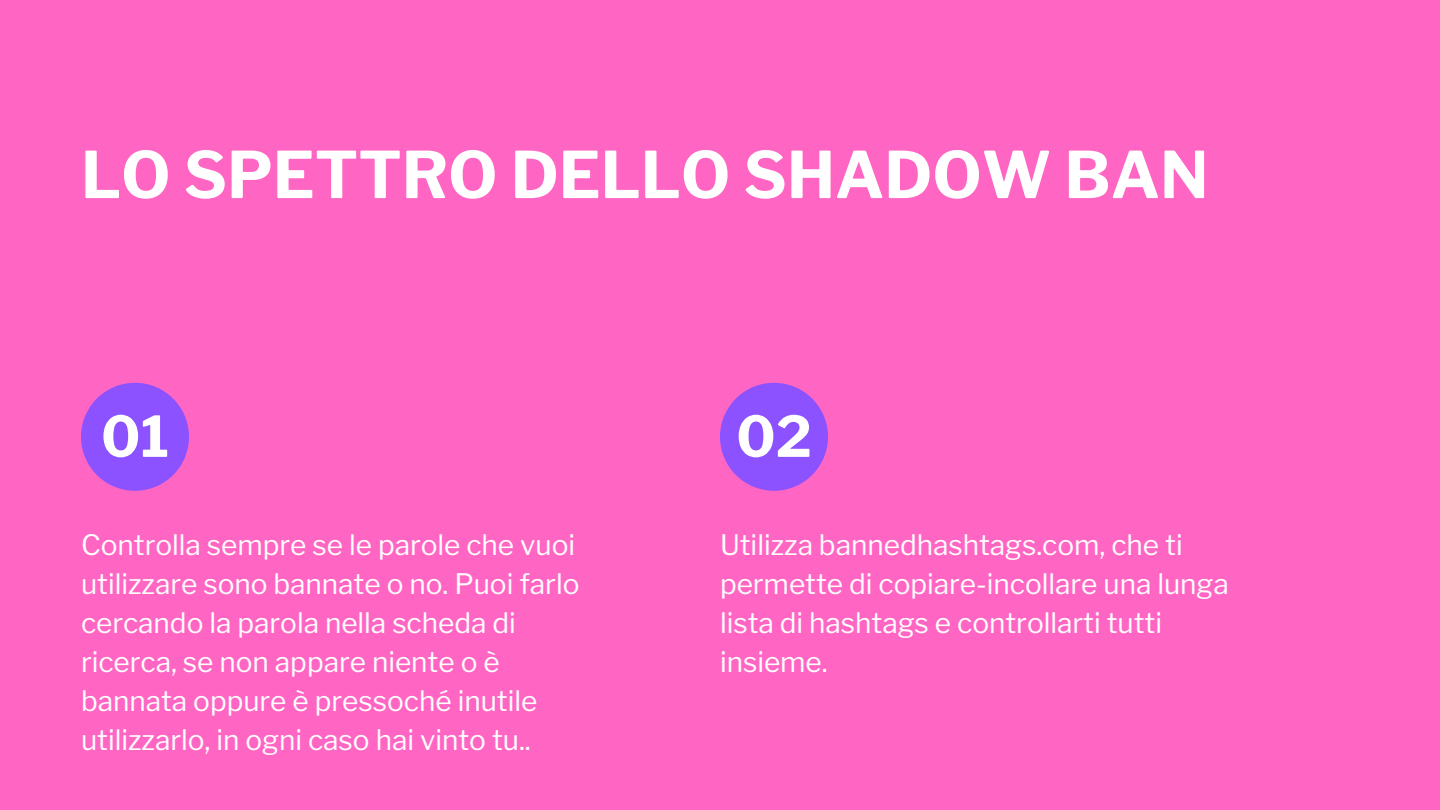
<style>
.page{position:relative;width:1440px;height:810px;background:#ff66c4}
.page>*{position:absolute;margin:0;border:0;box-sizing:border-box;transform-origin:0 0}
.t1{font:700 64px "Libre Franklin";color:#fff}
.t2{font:700 56px "Libre Franklin";color:#fff}
.t3{font:28px/38.9px "Libre Franklin";color:#fff}
</style>
<div class="page">
<svg style="left:81px;top:383px;width:108px;height:108px"></svg>
<svg style="left:720px;top:383px;width:108px;height:108px"></svg>
<p class="t1" style="left:81px;top:136px;width:1129px">LO SPETTRO DELLO SHADOW BAN</p>
<p class="t2" style="left:101px;top:403px;width:70px">01</p>
<p class="t3" style="left:81px;top:526px;width:500px">Controlla sempre se le parole che vuoi utilizzare sono bannate o no. Puoi farlo cercando la parola nella scheda di ricerca, se non appare niente o è bannata oppure è pressoché inutile utilizzarlo, in ogni caso hai vinto tu..</p>
<p class="t2" style="left:736px;top:403px;width:77px">02</p>
<p class="t3" style="left:720px;top:526px;width:510px">Utilizza bannedhashtags.com, che ti permette di copiare-incollare una lunga lista di hashtags e controllarti tutti insieme.</p>
</div>
